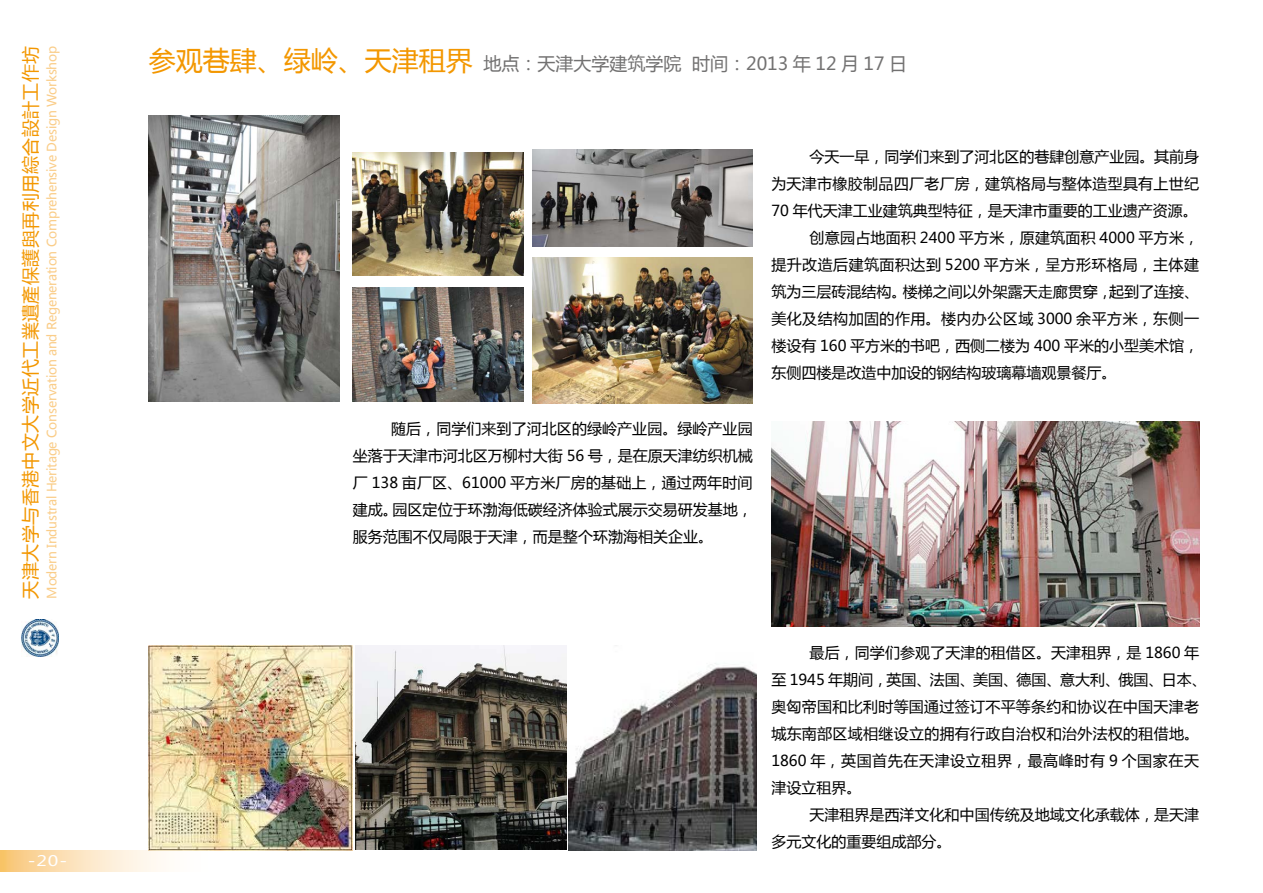
<style>
.page{position:relative;width:1263px;height:893px;background:#fff}
.page>*{position:absolute;margin:0;border:0;box-sizing:border-box;transform-origin:0 0}
.t1{font:18px "Microsoft Ya Hei";color:#727171}
.t2{font:18px "Microsoft Ya Hei";letter-spacing:.025em;color:#f39700}
.t3{font:15px/27px "Microsoft Ya Hei";color:#000;text-align:justify}
.t4{font:15px/27px "Microsoft Ya Hei";letter-spacing:.02em;color:#000}
.t5{font:15px "Microsoft Ya Hei";letter-spacing:.03em;color:#000}
.t6{font:14.4px "Microsoft Ya Hei";color:#fff;scale:1.25 1}
.t7{font:12.75px "Microsoft Ya Hei";letter-spacing:-.015em;color:#facd89}
.s1{font-size:27px;color:#f39700}
</style>
<div class="page">
<svg style="left:0;top:850px;width:218px;height:21px"></svg>
<img style="left:21px;top:620px;width:37px;height:36px">
<img style="left:532px;top:149px;width:221px;height:98px">
<img style="left:149px;top:116px;width:191px;height:286px">
<img style="left:532px;top:257px;width:221px;height:147px">
<img style="left:353px;top:153px;width:170px;height:122px">
<img style="left:353px;top:287px;width:170px;height:115px">
<img style="left:771px;top:421px;width:428px;height:206px">
<img style="left:355px;top:645px;width:212px;height:205px">
<img style="left:149px;top:646px;width:203px;height:204px">
<img style="left:569px;top:663px;width:187px;height:187px">
<p class="t2" style="left:18px;top:599px;width:555px;rotate:-90deg">天津大学与香港中文大学近代工業遺產保護與再利用綜合設計工作坊</p>
<p class="t1" style="left:149px;top:51px;width:760px"><span class="s1">参观巷肆、绿岭、天津租界</span>地点：天津大学建筑学院 时间：2013 年 12 月 17 日</p>
<p class="t7" style="left:43px;top:599px;width:554px;rotate:-90deg">Modern Industral Heritage Conservation and Regeneration Comprehensive Design Workshop</p>
<p class="t3" style="left:810px;top:143px;width:391px">今天一早，同学们来到了河北区的巷肆创意产业园。其前身</p>
<p class="t4" style="left:771px;top:170px;width:429px">为天津市橡胶制品四厂老厂房，建筑格局与整体造型具有上世纪</p>
<p class="t3" style="left:771px;top:197px;width:428px">70 年代天津工业建筑典型特征，是天津市重要的工业遗产资源。</p>
<p class="t3" style="left:810px;top:224px;width:391px">创意园占地面积 2400 平方米，原建筑面积 4000 平方米，</p>
<p class="t5" style="left:771px;top:254px;width:429px">提升改造后建筑面积达到 5200 平方米，呈方形环格局，主体建</p>
<p class="t3" style="left:771px;top:278px;width:429px">筑为三层砖混结构。楼梯之间以外架露天走廊贯穿，起到了连接、</p>
<p class="t5" style="left:771px;top:308px;width:429px">美化及结构加固的作用。楼内办公区域 3000 余平方米，东侧一</p>
<p class="t3" style="left:771px;top:332px;width:429px">楼设有 160 平方米的书吧，西侧二楼为 400 平米的小型美术馆，</p>
<p class="t3" style="left:771px;top:359px;width:346px">东侧四楼是改造中加设的钢结构玻璃幕墙观景餐厅。</p>
<p class="t3" style="left:353px;top:415px;width:401px;text-indent:38px">随后，同学们来到了河北区的绿岭产业园。绿岭产业园坐落于天津市河北区万柳村大街 56 号，是在原天津纺织机械厂 138 亩厂区、61000 平方米厂房的基础上，通过两年时间建成。园区定位于环渤海低碳经济体验式展示交易研发基地，服务范围不仅局限于天津，而是整个环渤海相关企业。</p>
<p class="t6" style="left:28px;top:851px;width:33px">-20-</p>
<p class="t4" style="left:771px;top:638px;width:437px;text-indent:38px">最后，同学们参观了天津的租借区。天津租界，是 1860 年至 1945 年期间，英国、法国、美国、德国、意大利、俄国、日本、奥匈帝国和比利时等国通过签订不平等条约和协议在中国天津老城东南部区域相继设立的拥有行政自治权和治外法权的租借地。<br>1860 年，英国首先在天津设立租界，最高峰时有 9 个国家在天津设立租界。</p>
<p class="t3" style="left:771px;top:800px;width:429px;text-indent:38px">天津租界是西洋文化和中国传统及地域文化承载体，是天津多元文化的重要组成部分。</p>
</div>
